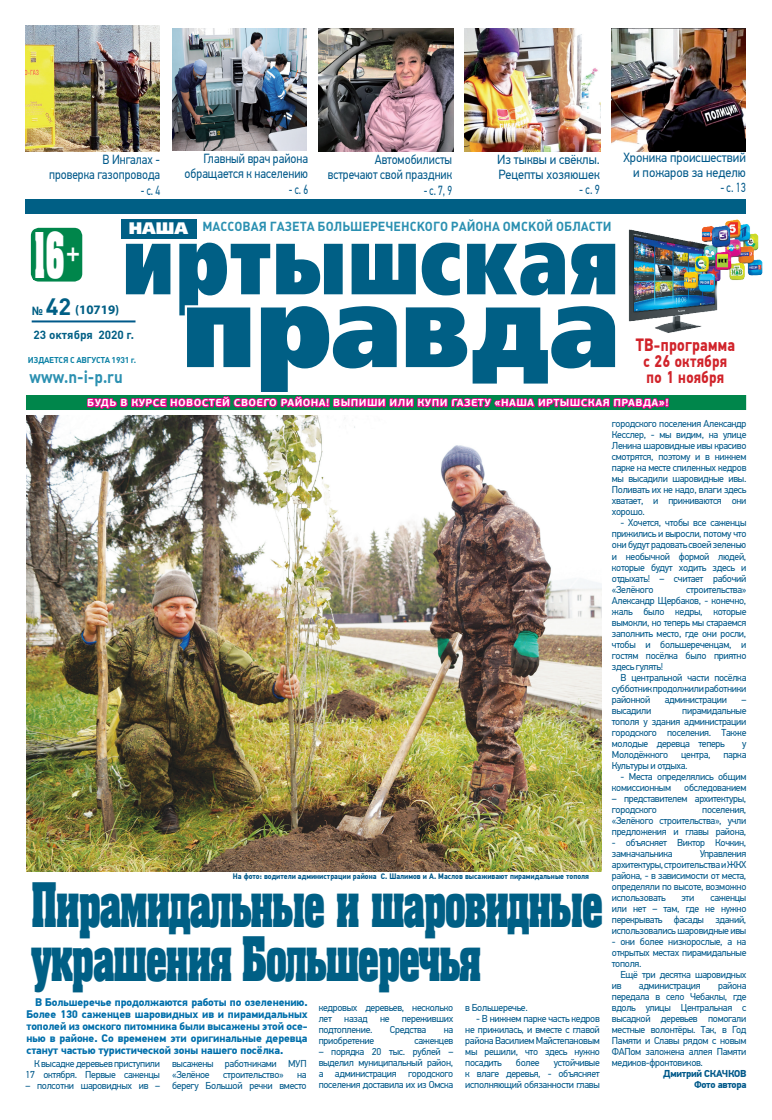
<style>
.page{position:relative;width:772px;height:1120px;background:#fff}
.page>*{position:absolute;margin:0;border:0;box-sizing:border-box;transform-origin:0 0}
.Основной_текст{font:113.7px "Free Set Extra CTT";color:#005f85;scale:.94 1}
.Основной_текст-2{font:96.4px "Free Set Extra CTT";letter-spacing:.02em;color:#005f85;scale:.77 1}
.Основной_текст-3{font:700 53.5px "AG Aalen";color:#fff;scale:.5 1}
.Основной_текст-4{font:700 52.1px/54px "AG Aalen";letter-spacing:-.03em;color:#005f85;scale:.64 1}
.Основной_текст-5{font:24.9px "Futuris Extra C Bold";color:#fff;scale:.86 1}
.t1{font:700 23.4px "Plumb";color:#005f85}
.Основной_текст-6{font:700 17.8px "PF Din Text Pro";letter-spacing:.02em;color:#d1232a;scale:.83 1}
.Обычный{font:700 17px "Plumb";color:#2b90b1;scale:.9 1}
.Основной_текст-7{font:700 16.9px "PF Din Text Pro";letter-spacing:.02em;color:#d1232a;scale:.83 1}
.Основной_текст-8{font:16.5px "Free Set Extra CTT";color:#fff}
.Обычный-2{font:13.2px/15.2px "PF Din Text Pro";color:#00598a;text-align:right;scale:.88 1}
.Обычный-3{font:13.2px/15.2px "PF Din Text Pro";color:#00598a;scale:.94 1}
.Обычный-4{font:13.2px "PF Din Text Pro";color:#00598a;scale:.72 1}
.Обычный-5{font:13.2px "PF Din Text Pro";color:#00598a;scale:.77 1}
.t2{font:700 13px "Plumb";color:#2b90b1;scale:.96 1}
.t3{font:700 13px "Myriad Pro";color:#005f85}
.t4{font:700 11.7px "Plumb";color:#005f85}
.Основной_текст-9{font:700 11px/12px "PF Din Text Pro";letter-spacing:-.01em;color:#006fab;text-align:justify}
.Обычный-6{font:10px/11px "PF Din Text Pro";letter-spacing:-.03em;color:#00598a;text-align:justify}
.t5{font:700 10px "PF Beau Sans Pro";color:#fff}
.Обычный-7{font:700 10px "PF Din Text Pro";letter-spacing:-.03em;color:#00598a}
.t6{font:700 8.4px "Plumb";letter-spacing:-.025em;color:#0d82a6}
.Обычный-8{font:700 8px "PF Din Text Pro";color:#00598a;scale:.92 1}
.s1{font-size:11.7px}
</style>
<div class="page">
<img style="left:749px;top:226px;width:14px;height:50px">
<img style="left:25px;top:145px;width:724px;height:727px">
<img style="left:25px;top:26px;width:134px;height:125px">
<img style="left:172px;top:29px;width:134px;height:122px">
<img style="left:318px;top:29px;width:135px;height:122px">
<img style="left:464px;top:29px;width:136px;height:122px">
<img style="left:611px;top:29px;width:134px;height:122px">
<p class="Обычный-2" style="left:102px;top:152px;width:67px">В Ингалах -</p>
<p class="Обычный-2" style="left:49px;top:167px;width:128px">проверка газопровода</p>
<p class="Обычный-4" style="left:141px;top:182px;width:28px">- с. 4</p>
<p class="Обычный-2" style="left:184px;top:151px;width:142px">Главный врач района обращается к населению</p>
<p class="Обычный-4" style="left:289px;top:181px;width:28px">- с. 6</p>
<p class="Обычный-2" style="left:374px;top:152px;width:89px">Автомобилисты</p>
<p class="Обычный-2" style="left:327px;top:167px;width:143px">встречают свой праздник</p>
<p class="Обычный-4" style="left:423px;top:182px;width:41px">- с. 7, 9</p>
<p class="Обычный-3" style="left:497px;top:152px;width:111px">Из тыквы и свёклы.<br>Рецепты хозяюшек</p>
<p class="Обычный-5" style="left:579px;top:182px;width:28px">- с. 9</p>
<p class="Обычный-3" style="left:623px;top:150px;width:132px">Хроника происшествий</p>
<p class="Обычный-3" style="left:632px;top:165px;width:121px">и пожаров за неделю</p>
<p class="Обычный-5" style="left:719px;top:180px;width:35px">- с. 13</p>
<p class="Основной_текст-8" style="left:129px;top:219px;width:61px">НАША</p>
<p class="t2" style="left:202px;top:219px;width:427px">МАССОВАЯ ГАЗЕТА БОЛЬШЕРЕЧЕНСКОГО РАЙОНА ОМСКОЙ ОБЛАСТИ</p>
<p class="Основной_текст-2" style="left:122px;top:205px;width:646px">иртышская</p>
<p class="t4" style="left:34px;top:328px;width:102px">23 октября 2020 г.</p>
<p class="Основной_текст-3" style="left:34px;top:219px;width:62px">16</p>
<p class="Основной_текст-5" style="left:66px;top:241px;width:18px">+</p>
<p class="t1" style="left:32px;top:293px;width:41px"><span class="s1">№</span> 42</p>
<p class="t3" style="left:75px;top:301px;width:46px">(10719)</p>
<p class="Основной_текст" style="left:181px;top:262px;width:466px">правда</p>
<p class="t6" style="left:28px;top:355px;width:110px">ИЗДАЕТСЯ С АВГУСТА 1931 г.</p>
<p class="Обычный" style="left:30px;top:368px;width:105px">www.n-i-p.ru</p>
<p class="Основной_текст-6" style="left:635px;top:334px;width:121px">ТВ-программа</p>
<p class="Основной_текст-7" style="left:643px;top:351px;width:102px">с 26 октября</p>
<p class="Основной_текст-7" style="left:646px;top:367px;width:95px">по 1 ноября</p>
<p class="t5" style="left:87px;top:396px;width:582px">БУДЬ В КУРСЕ НОВОСТЕЙ СВОЕГО РАЙОНА! ВЫПИШИ ИЛИ КУПИ ГАЗЕТУ «НАША ИРТЫШСКАЯ ПРАВДА»!</p>
<p class="Обычный-8" style="left:233px;top:871px;width:388px">На фото: водители администрации района С. Шалимов и А. Маслов высаживают пирамидальные тополя</p>
<p class="Основной_текст-4" style="left:31px;top:878px;width:894px">Пирамидальные и шаровидные украшения Большеречья</p>
<p class="Основной_текст-9" style="left:27px;top:996px;width:282px;text-indent:9px">В Большеречье продолжаются работы по озеленению.<br>Более 130 саженцев шаровидных ив и пирамидальных тополей из омского питомника были высажены этой осе&shy;нью в районе. Со временем эти оригинальные деревца станут частью туристической зоны нашего посёлка.</p>
<p class="Обычный-6" style="left:26px;top:1058px;width:136px;text-align:right">К высадке деревьев приступили<br>17 октября. Первые саженцы</p>
<p class="Обычный-6" style="left:26px;top:1080px;width:136px">– полсотни шаровидных ив –</p>
<p class="Обычный-6" style="left:172px;top:1058px;width:136px">высажены работниками МУП «Зелёное</p>
<p class="Обычный-6" style="left:223px;top:1069px;width:62px">строительство»</p>
<p class="Обычный-6" style="left:172px;top:1069px;width:136px;text-align:right">на<br>берегу Большой речки вместо</p>
<p class="Обычный-6" style="left:318px;top:1002px;width:136px">кедровых деревьев, несколько лет назад не переживших подтопление.</p>
<p class="Обычный-6" style="left:390px;top:1024px;width:38px">Средства</p>
<p class="Обычный-6" style="left:443px;top:1024px;width:11px">на</p>
<p class="Обычный-6" style="left:318px;top:1035px;width:57px">приобретение</p>
<p class="Обычный-6" style="left:414px;top:1035px;width:40px">саженцев</p>
<p class="Обычный-6" style="left:318px;top:1046px;width:136px">– порядка 20 тыс. рублей – выделил муниципальный район, а администрация городского поселения доставила их из Омска</p>
<p class="Обычный-6" style="left:465px;top:1002px;width:64px">в Большеречье.</p>
<p class="Обычный-6" style="left:465px;top:1013px;width:136px;text-indent:11px">- В нижнем парке часть кедров не прижилась, и вместе с главой района Василием Майстепановым мы решили, что здесь нужно посадить</p>
<p class="Обычный-6" style="left:515px;top:1057px;width:25px">более</p>
<p class="Обычный-6" style="left:465px;top:1057px;width:136px;text-indent:88px">устойчивые к влаге деревья, - объясняет исполняющий обязанности главы</p>
<p class="Обычный-6" style="left:611px;top:419px;width:136px">городского поселения Александр Кесслер, - мы видим, на улице Ленина шаровидные ивы красиво смотрятся, поэтому и в нижнем парке на месте спиленных кедров мы высадили шаровидные ивы.<br>Поливать их не надо, влаги здесь хватает, и приживаются они хорошо.</p>
<p class="Обычный-6" style="left:611px;top:518px;width:136px;text-indent:9px">- Хочется, чтобы все саженцы прижились и выросли, потому что они будут радовать своей зеленью и необычной формой людей, которые будут ходить здесь и отдыхать! – считает рабочий «Зелёного</p>
<p class="Обычный-6" style="left:611px;top:584px;width:136px;text-indent:74px">строительства» Александр Щербаков, - конечно, жаль было кедры, которые вымокли, но теперь мы стараемся заполнить место, где они росли, чтобы и большереченцам, и гостям посёлка было приятно здесь гулять!</p>
<p class="Обычный-6" style="left:611px;top:672px;width:136px;text-indent:9px">В центральной части посёлка субботник продолжили работники районной</p>
<p class="Обычный-6" style="left:664px;top:694px;width:64px">администрации</p>
<p class="Обычный-6" style="left:741px;top:694px;width:6px">–</p>
<p class="Обычный-6" style="left:611px;top:705px;width:136px;text-indent:70px">пирамидальные тополя у здания администрации городского поселения. Также молодые деревца теперь</p>
<p class="Обычный-6" style="left:611px;top:705px;width:41px">высадили</p>
<p class="Обычный-6" style="left:741px;top:738px;width:6px">у</p>
<p class="Обычный-6" style="left:611px;top:749px;width:58px">Молодёжного</p>
<p class="Обычный-6" style="left:680px;top:749px;width:31px">центра,</p>
<p class="Обычный-6" style="left:722px;top:749px;width:25px">парка</p>
<p class="Обычный-6" style="left:611px;top:760px;width:77px">Культуры и отдыха.</p>
<p class="Обычный-6" style="left:611px;top:771px;width:136px;text-indent:9px">- Места определялись общим комиссионным</p>
<p class="Обычный-6" style="left:683px;top:782px;width:64px">обследованием</p>
<p class="Обычный-6" style="left:611px;top:793px;width:136px">– представителем архитектуры, городского</p>
<p class="Обычный-6" style="left:611px;top:804px;width:136px;text-indent:90px">поселения, «Зелёного строительства», учли предложения и главы района,</p>
<p class="Обычный-6" style="left:611px;top:837px;width:136px">- объясняет Виктор Кочкин, замначальника</p>
<p class="Обычный-6" style="left:611px;top:848px;width:136px;text-indent:88px">Управления архитектуры, строительства и ЖКХ района, - в зависимости от места, определяли по высоте, возможно использовать</p>
<p class="Обычный-6" style="left:611px;top:892px;width:136px;text-indent:98px">саженцы или нет – там, где не нужно перекрывать фасады зданий, использовались шаровидные ивы</p>
<p class="Обычный-6" style="left:611px;top:936px;width:136px">- они более низкорослые, а на открытых местах пирамидальные тополя.</p>
<p class="Обычный-6" style="left:611px;top:969px;width:136px;text-indent:9px">Ещё три десятка шаровидных ив</p>
<p class="Обычный-6" style="left:681px;top:892px;width:14px">эти</p>
<p class="Обычный-6" style="left:611px;top:980px;width:136px;text-indent:106px">района передала в село Чебаклы, где вдоль улицы Центральная с высадкой деревьев помогали местные волонтёры. Так, в Год Памяти и Славы рядом с новым ФАПом заложена аллея Памяти медиков-фронтовиков.</p>
<p class="Обычный-7" style="left:662px;top:1067px;width:85px">Дмитрий СКАЧКОВ</p>
<p class="Обычный-7" style="left:693px;top:1078px;width:54px">Фото автора</p>
<p class="Обычный-6" style="left:638px;top:980px;width:63px">администрация</p>
</div>
